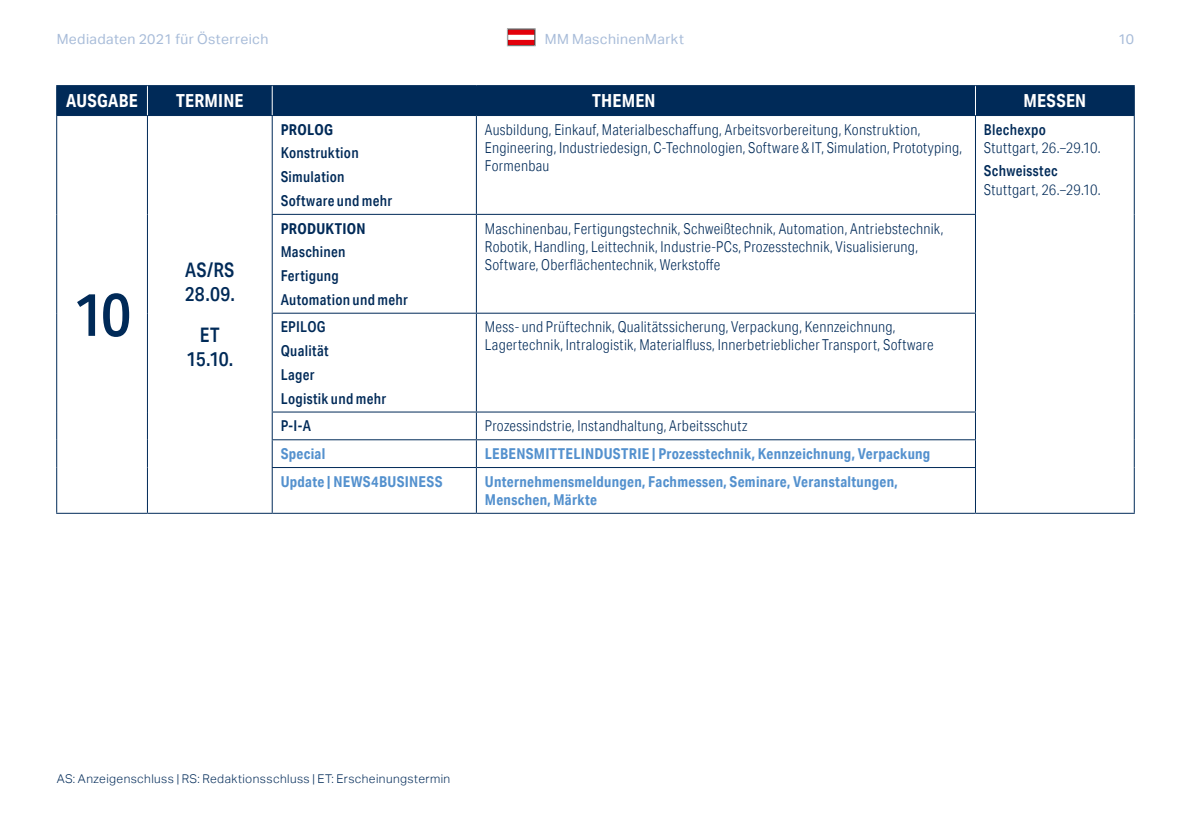
<style>
.page{position:relative;width:1191px;height:840px;background:#fff}
.page>*{position:absolute;margin:0;border:0;box-sizing:border-box;transform-origin:0 0}
.t1{font:500 60px "Aktiv Grotesk Cd";color:#002a58}
.t2{font:500 20px/24px "Aktiv Grotesk Cd";letter-spacing:.01em;color:#002a58}
.t3{font:700 18px "Aktiv Grotesk Cd";letter-spacing:.015em;color:#fff}
.t4{font:300 15px/18px "Aktiv Grotesk Cd";letter-spacing:.015em;color:#002a58}
.t5{font:700 15px/18px "Aktiv Grotesk Cd";letter-spacing:.02em;color:#5491ce}
.t6{font:500 15px/23.6px "Aktiv Grotesk Cd";letter-spacing:.02em;color:#002a58}
.t7{font:700 15px "Aktiv Grotesk Cd";letter-spacing:.015em;color:#002a58}
.t8{font:14px "Aktiv Grotesk";letter-spacing:.03em;color:#a8bcd9}
.t9{font:300 12px "Aktiv Grotesk";letter-spacing:.035em;color:#002a58}
</style>
<div class="page">
<svg style="left:509px;top:39px;width:24px;height:1px"></svg>
<div style="left:507px;top:29px;width:28px;height:6px;background:#e3000b"></div>
<div style="left:507px;top:40px;width:28px;height:5px;background:#e3000b"></div>
<div style="left:507px;top:29px;width:28px;height:17px;border:1px solid #b1b2b3"></div>
<svg style="left:57px;top:116px;width:918px;height:396px"></svg>
<hr style="left:56px;top:85px;width:91px;height:1px;background:#002a58">
<hr style="left:147px;top:85px;width:125px;height:1px;background:#002a58">
<hr style="left:272px;top:85px;width:204px;height:1px;background:#002a58">
<hr style="left:476px;top:85px;width:499px;height:1px;background:#002a58">
<hr style="left:975px;top:85px;width:159px;height:1px;background:#002a58">
<div style="left:56px;top:86px;width:1078px;height:29px;background:#002a58"></div>
<hr style="left:56px;top:115px;width:91px;height:1px;background:#002a58">
<hr style="left:56px;top:116px;width:1px;height:98px;background:#002a58">
<hr style="left:147px;top:115px;width:125px;height:1px;background:#002a58">
<hr style="left:147px;top:116px;width:1px;height:98px;background:#002a58">
<hr style="left:56px;top:214px;width:1px;height:99px;background:#002a58">
<hr style="left:147px;top:214px;width:1px;height:99px;background:#002a58">
<hr style="left:56px;top:313px;width:1px;height:99px;background:#002a58">
<hr style="left:147px;top:313px;width:1px;height:99px;background:#002a58">
<svg style="left:56px;top:412px;width:1px;height:55px"></svg>
<svg style="left:147px;top:412px;width:1px;height:55px"></svg>
<hr style="left:56px;top:467px;width:1px;height:45px;background:#002a58">
<hr style="left:147px;top:467px;width:1px;height:45px;background:#002a58">
<hr style="left:56px;top:512px;width:91px;height:1px;background:#002a58">
<hr style="left:147px;top:512px;width:125px;height:1px;background:#002a58">
<hr style="left:975px;top:115px;width:159px;height:1px;background:#002a58">
<hr style="left:1133px;top:116px;width:1px;height:98px;background:#002a58">
<hr style="left:1133px;top:214px;width:1px;height:99px;background:#002a58">
<hr style="left:1133px;top:313px;width:1px;height:99px;background:#002a58">
<svg style="left:1133px;top:412px;width:1px;height:55px"></svg>
<hr style="left:1133px;top:467px;width:1px;height:45px;background:#002a58">
<hr style="left:975px;top:512px;width:159px;height:1px;background:#002a58">
<hr style="left:272px;top:115px;width:204px;height:1px;background:#002a58">
<hr style="left:272px;top:116px;width:1px;height:98px;background:#002a58">
<hr style="left:476px;top:115px;width:499px;height:1px;background:#002a58">
<hr style="left:476px;top:116px;width:1px;height:98px;background:#002a58">
<hr style="left:975px;top:116px;width:1px;height:98px;background:#002a58">
<hr style="left:272px;top:214px;width:204px;height:1px;background:#002a58">
<hr style="left:272px;top:215px;width:1px;height:97px;background:#002a58">
<hr style="left:476px;top:214px;width:500px;height:1px;background:#002a58">
<hr style="left:476px;top:215px;width:1px;height:97px;background:#002a58">
<hr style="left:975px;top:215px;width:1px;height:97px;background:#002a58">
<hr style="left:272px;top:312px;width:204px;height:1px;background:#002a58">
<hr style="left:272px;top:313px;width:1px;height:98px;background:#002a58">
<hr style="left:476px;top:312px;width:500px;height:1px;background:#002a58">
<hr style="left:476px;top:313px;width:1px;height:98px;background:#002a58">
<hr style="left:975px;top:313px;width:1px;height:98px;background:#002a58">
<hr style="left:272px;top:411px;width:204px;height:1px;background:#002a58">
<hr style="left:476px;top:411px;width:500px;height:1px;background:#002a58">
<hr style="left:272px;top:439px;width:204px;height:1px;background:#002a58">
<svg style="left:272px;top:412px;width:1px;height:55px"></svg>
<hr style="left:476px;top:439px;width:500px;height:1px;background:#002a58">
<svg style="left:476px;top:412px;width:1px;height:55px"></svg>
<svg style="left:975px;top:412px;width:1px;height:55px"></svg>
<hr style="left:272px;top:467px;width:204px;height:1px;background:#002a58">
<hr style="left:272px;top:468px;width:1px;height:44px;background:#002a58">
<hr style="left:476px;top:467px;width:500px;height:1px;background:#002a58">
<hr style="left:476px;top:468px;width:1px;height:44px;background:#002a58">
<hr style="left:975px;top:468px;width:1px;height:44px;background:#002a58">
<hr style="left:272px;top:512px;width:204px;height:1px;background:#002a58">
<hr style="left:476px;top:512px;width:499px;height:1px;background:#002a58">
<p class="t8" style="left:57px;top:31px;width:213px">Mediadaten 2021 für Österreich</p>
<p class="t8" style="left:545px;top:31px;width:140px">MM MaschinenMarkt</p>
<p class="t8" style="left:1118px;top:31px;width:18px">10</p>
<p class="t3" style="left:66px;top:89px;width:73px">AUSGABE</p>
<p class="t3" style="left:176px;top:89px;width:69px">TERMINE</p>
<p class="t3" style="left:592px;top:89px;width:65px">THEMEN</p>
<p class="t3" style="left:1023px;top:89px;width:64px">MESSEN</p>
<h1 class="t1" style="left:73px;top:278px;width:60px">10</h1>
<h2 class="t2" style="left:185px;top:257px;width:52px">AS/RS<br>28.09.</h2>
<h2 class="t2" style="left:186px;top:322px;width:49px;text-align:center">ET<br>15.10.</h2>
<p class="t7" style="left:281px;top:120px;width:54px">PROLOG</p>
<p class="t6" style="left:281px;top:141px;width:113px">Konstruktion<br>Simulation<br>Software und mehr</p>
<p class="t7" style="left:281px;top:219px;width:86px">PRODUKTION</p>
<p class="t6" style="left:281px;top:240px;width:129px">Maschinen<br>Fertigung<br>Automation und mehr</p>
<p class="t4" style="left:485px;top:120px;width:479px">Ausbildung, Einkauf, Materialbeschaffung, Arbeitsvorbereitung, Konstruktion,<br>Engineering, Industriedesign, C-Technologien, Software &amp; IT, Simulation, Prototyping,<br>Formenbau</p>
<p class="t6" style="left:984px;top:117px;width:63px">Blechexpo</p>
<p class="t4" style="left:984px;top:138px;width:118px">Stuttgart, 26.–29.10.</p>
<p class="t6" style="left:984px;top:159px;width:75px">Schweisstec</p>
<p class="t4" style="left:984px;top:180px;width:118px">Stuttgart, 26.–29.10.</p>
<p class="t4" style="left:485px;top:219px;width:460px">Maschinenbau, Fertigungstechnik, Schweißtechnik, Automation, Antriebstechnik,<br>Robotik, Handling, Leittechnik, Industrie-PCs, Prozesstechnik, Visualisierung,<br>Software, Oberflächentechnik, Werkstoffe</p>
<p class="t6" style="left:281px;top:315px;width:107px">EPILOG<br>Qualität<br>Lager<br>Logistik und mehr</p>
<p class="t4" style="left:485px;top:318px;width:450px">Mess- und Prüftechnik, Qualitätssicherung, Verpackung, Kennzeichnung,<br>Lagertechnik, Intralogistik, Materialfluss, Innerbetrieblicher Transport, Software</p>
<p class="t6" style="left:281px;top:414px;width:32px">P-I-A</p>
<p class="t4" style="left:485px;top:416px;width:264px">Prozessindstrie, Instandhaltung, Arbeitsschutz</p>
<p class="t5" style="left:281px;top:444px;width:46px">Special</p>
<p class="t5" style="left:485px;top:444px;width:447px">LEBENSMITTELINDUSTRIE | Prozesstechnik, Kennzeichnung, Verpackung</p>
<p class="t5" style="left:281px;top:472px;width:163px">Update | NEWS4BUSINESS</p>
<p class="t5" style="left:485px;top:472px;width:414px">Unternehmensmeldungen, Fachmessen, Seminare, Veranstaltungen,<br>Menschen, Märkte</p>
<p class="t9" style="left:57px;top:771px;width:395px">AS: Anzeigenschluss | RS: Redaktionsschluss | ET: Erscheinungstermin</p>
</div>
